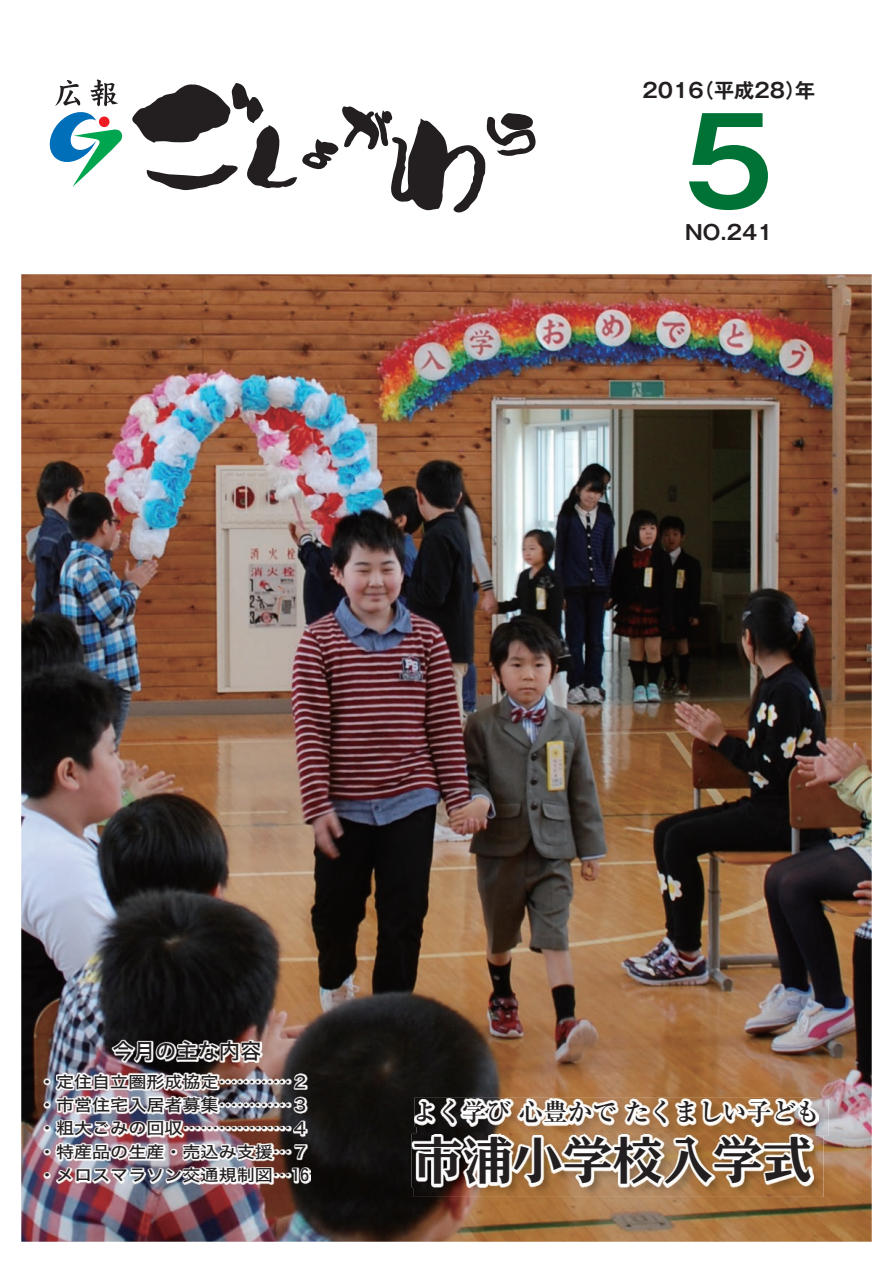
<style>
.page{position:relative;width:893px;height:1263px;background:#fff}
.page>*{position:absolute;margin:0;border:0;box-sizing:border-box;transform-origin:0 0}
.t1{font:700 119.55px "Gothic MB101 Pro De";color:#007236}
.t2{font:49.95px "Keage W7 90 msp RKSJ H";color:#231f20}
.t3{font:700 24.45px "Ryumin Pro";color:#231f20}
.t4{font:21.3px "Hiragino Kaku W5 90 ms RKSJ H";color:#231f20}
.t5{font:700 20.25px "Gothic MB101 Pro De";color:#231f20}
.t6{font:16.2px/23.4px "Hiragino Kaku W5 90 ms RKSJ H";color:#231f20;text-align:justify;scale:1.11 1}
</style>
<div class="page">
<img style="left:21px;top:274px;width:851px;height:968px">
<svg style="left:282px;top:274px;width:360px;height:8px;background:#9b5d3a"></svg>
<svg style="left:21px;top:79px;width:524px;height:196px"></svg>
<div style="left:99px;top:117px;width:11px;height:10px;background:#ee1d23;border-radius:50%"></div>
<img style="left:43px;top:1039px;width:267px;height:145px">
<img style="left:416px;top:1100px;width:412px;height:36px">
<img style="left:414px;top:1098px;width:404px;height:28px">
<img style="left:416px;top:1100px;width:402px;height:26px">
<img style="left:414px;top:1136px;width:409px;height:61px">
<img style="left:416px;top:1134px;width:398px;height:2px">
<img style="left:414px;top:1136px;width:400px;height:51px">
<p class="t5" style="left:643px;top:73px;width:174px">2016（平成28）年</p>
<h1 class="t1" style="left:684px;top:63px;width:92px">5</h1>
<p class="t5" style="left:685px;top:215px;width:89px">NO.241</p>
<h3 class="t4" style="left:113px;top:1040px;width:150px">今月の主な内容</h3>
<p class="t6" style="left:38px;top:1070px;width:246px">・定住自立圏形成協定…………２・市営住宅入居者募集…………３・粗大ごみの回収………………４・特産品の生産・売込み支援…７・メロスマラソン交通規制図…16</p>
<h3 class="t3" style="left:413px;top:1093px;width:409px">よく学び 心豊かで たくましい子ども</h3>
<h2 class="t2" style="left:413px;top:1135px;width:401px">市浦小学校入学式</h2>
</div>
